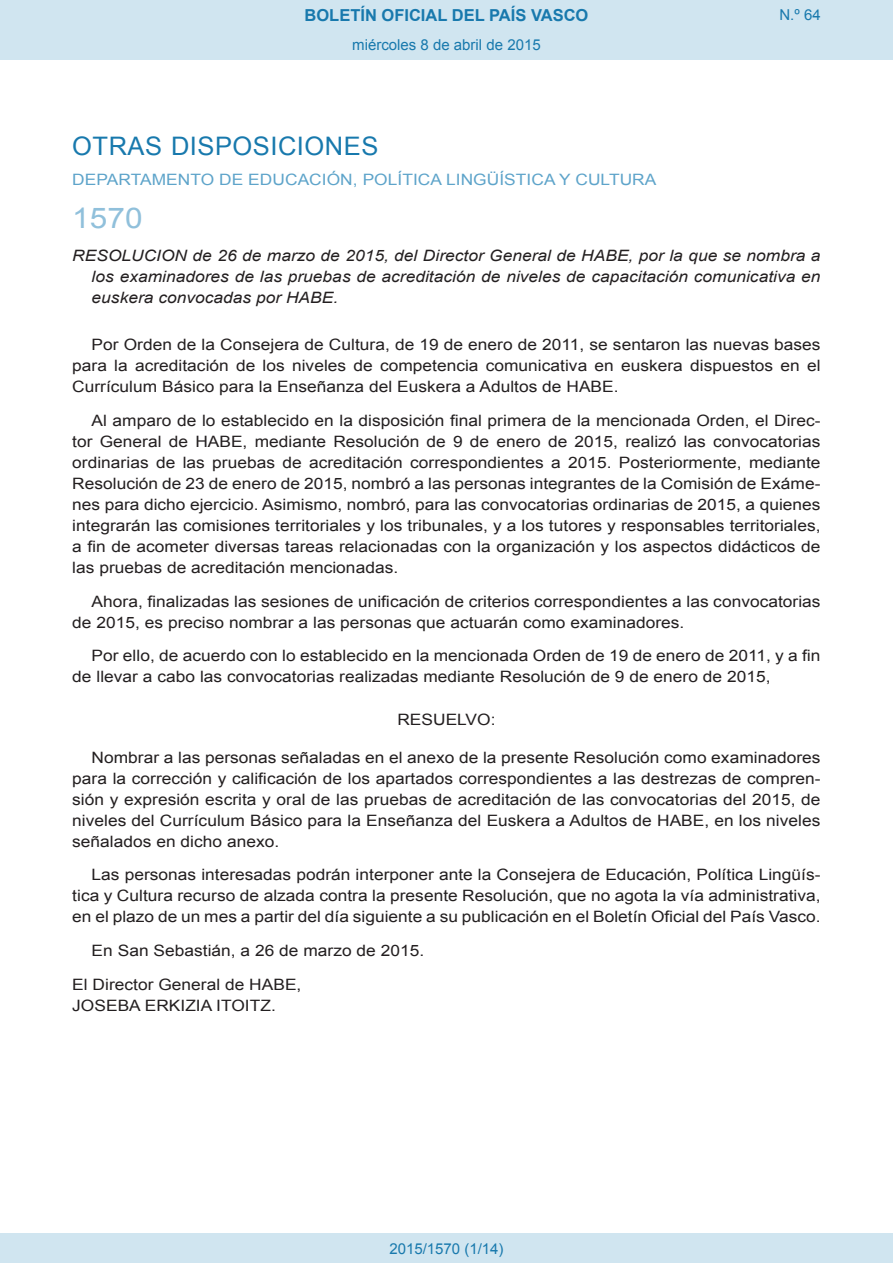
<style>
.page{position:relative;width:893px;height:1263px;background:#fff}
.page>*{position:absolute;margin:0;border:0;box-sizing:border-box;transform-origin:0 0}
.BOPVOrden{font:28.5px "Arial";color:#90c0db;scale:1.11 1}
.BOPVSeccion{font:25.5px "Arial";letter-spacing:.02em;color:#1879ad}
.t1{font:700 16.5px "Arial";color:#1879ad}
.BOPVDetalle{font:15.6px/21px "Arial";color:#231f20;text-align:justify;scale:1.11 1}
.BOPVTitulo{font:italic 15.6px/21px "Arial";color:#231f20;text-align:justify;scale:1.11 1}
.BOPVOrganismo{font:15.6px "Arial";letter-spacing:.005em;color:#5ea4ca;scale:1.11 1}
.BOPVFirmaLugFec{font:15.6px "Arial";color:#231f20;scale:1.11 1}
.BOPVFirmaPuesto{font:15.6px "Arial";color:#231f20;scale:1.11 1}
.BOPVFirmaNombre{font:15.6px "Arial";color:#231f20;scale:1.11 1}
.BOPVClave{font:15.6px "Arial";color:#231f20;scale:1.11 1}
.Paginacion_Centro{font:15px "Arial";color:#1879ad}
</style>
<div class="page">
<div style="left:0;top:0;width:893px;height:60px;background:#d0e5f0"></div>
<div style="left:0;top:1233px;width:893px;height:30px;background:#d0e5f0"></div>
<p class="t1" style="left:305px;top:4px;width:285px">BOLETÍN OFICIAL DEL PAÍS VASCO</p>
<p class="Paginacion_Centro" style="left:352px;top:35px;width:190px">miércoles 8 de abril de 2015</p>
<p class="Paginacion_Centro" style="left:779px;top:5px;width:43px">N.º 64</p>
<p class="BOPVSeccion" style="left:72px;top:129px;width:308px">OTRAS DISPOSICIONES</p>
<p class="BOPVOrganismo" style="left:72px;top:169px;width:528px">DEPARTAMENTO DE EDUCACIÓN, POLÍTICA LINGÜÍSTICA Y CULTURA</p>
<p class="BOPVOrden" style="left:72px;top:199px;width:65px">1570</p>
<p class="BOPVTitulo" style="left:92px;top:246px;width:658px;text-indent:-19px">RESOLUCION de 26 de marzo de 2015, del Director General de HABE, por la que se nombra a los examinadores de las pruebas de acreditación de niveles de capacitación comunicativa en euskera convocadas por HABE.</p>
<p class="BOPVDetalle" style="left:72px;top:334px;width:676px;text-indent:19px">Por Orden de la Consejera de Cultura, de 19 de enero de 2011, se sentaron las nuevas bases para la acreditación de los niveles de competencia comunicativa en euskera dispuestos en el Currículum Básico para la Enseñanza del Euskera a Adultos de HABE.</p>
<p class="BOPVDetalle" style="left:72px;top:410px;width:676px;text-indent:19px">Al amparo de lo establecido en la disposición final primera de la mencionada Orden, el Direc&shy;tor General de HABE, mediante Resolución de 9 de enero de 2015, realizó las convocatorias ordinarias de las pruebas de acreditación correspondientes a 2015. Posteriormente, mediante Resolución de 23 de enero de 2015, nombró a las personas integrantes de la Comisión de Exáme&shy;nes para dicho ejercicio. Asimismo, nombró, para las convocatorias ordinarias de 2015, a quienes integrarán las comisiones territoriales y los tribunales, y a los tutores y responsables territoriales, a fin de acometer diversas tareas relacionadas con la organización y los aspectos didácticos de las pruebas de acreditación mencionadas.</p>
<p class="BOPVDetalle" style="left:72px;top:591px;width:676px;text-indent:19px">Ahora, finalizadas las sesiones de unificación de criterios correspondientes a las convocatorias de 2015, es preciso nombrar a las personas que actuarán como examinadores.</p>
<p class="BOPVDetalle" style="left:72px;top:645px;width:675px;text-indent:19px">Por ello, de acuerdo con lo establecido en la mencionada Orden de 19 de enero de 2011, y a fin de llevar a cabo las convocatorias realizadas mediante Resolución de 9 de enero de 2015,</p>
<p class="BOPVClave" style="left:397px;top:709px;width:90px">RESUELVO:</p>
<p class="BOPVDetalle" style="left:72px;top:747px;width:676px;text-indent:19px">Nombrar a las personas señaladas en el anexo de la presente Resolución como examinadores para la corrección y calificación de los apartados correspondientes a las destrezas de compren&shy;sión y expresión escrita y oral de las pruebas de acreditación de las convocatorias del 2015, de niveles del Currículum Básico para la Enseñanza del Euskera a Adultos de HABE, en los niveles señalados en dicho anexo.</p>
<p class="BOPVDetalle" style="left:72px;top:864px;width:676px;text-indent:19px">Las personas interesadas podrán interponer ante la Consejera de Educación, Política Lingüís&shy;tica y Cultura recurso de alzada contra la presente Resolución, que no agota la vía administrativa, en el plazo de un mes a partir del día siguiente a su publicación en el Boletín Oficial del País Vasco.</p>
<p class="BOPVFirmaLugFec" style="left:92px;top:940px;width:301px">En San Sebastián, a 26 de marzo de 2015.</p>
<p class="BOPVFirmaPuesto" style="left:72px;top:974px;width:208px">El Director General de HABE,</p>
<p class="BOPVFirmaNombre" style="left:72px;top:995px;width:185px">JOSEBA ERKIZIA ITOITZ.</p>
<p class="Paginacion_Centro" style="left:389px;top:1238px;width:116px">2015/1570 (1/14)</p>
</div>
